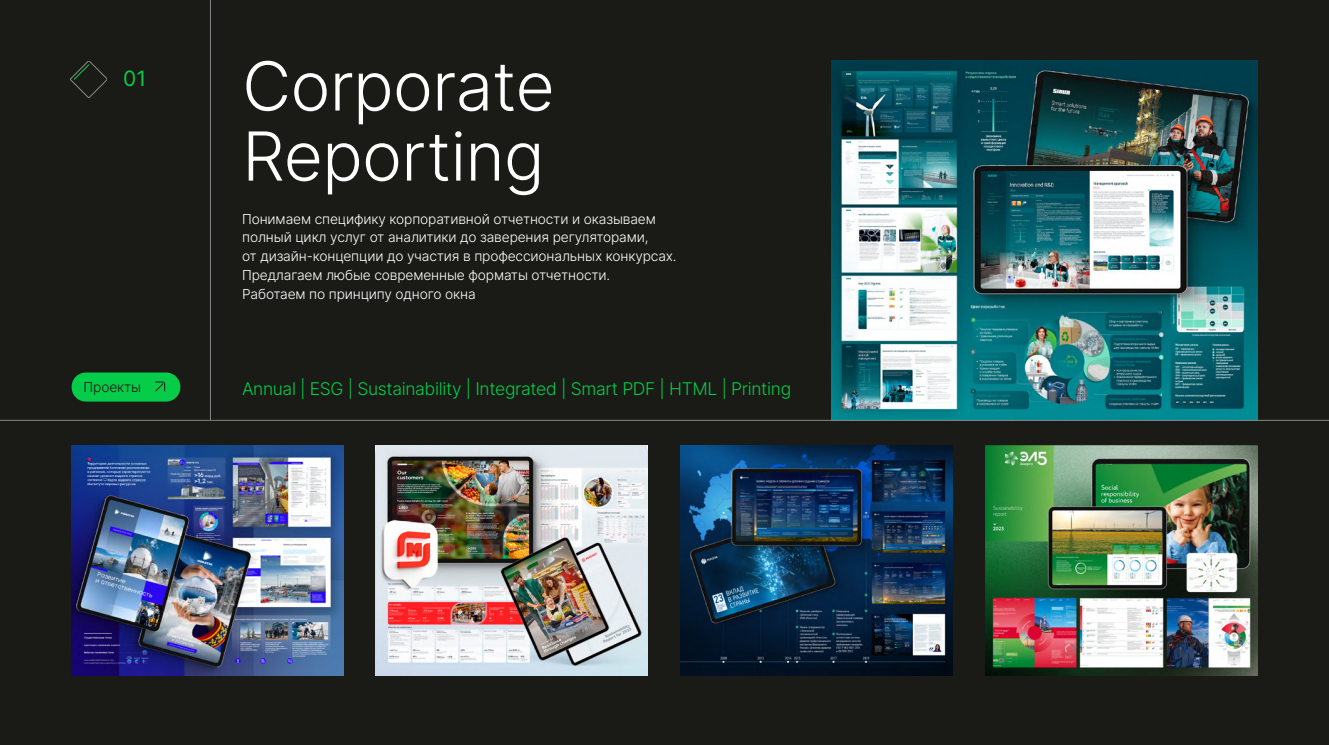
<style>
.page{position:relative;width:1329px;height:745px;background:#fff}
.page>*{position:absolute;margin:0;border:0;box-sizing:border-box;transform-origin:0 0}
.t1{font:300 67.5px/70px "Inter";letter-spacing:-.01em;color:#fff}
.t2{font:21.12px "Inter";color:#05cc49}
.t3{font:300 17.5px "Inter";letter-spacing:-.02em;color:#05cc49}
.t4{font:300 13.75px/18.8px "Inter";letter-spacing:-.01em;color:#fff}
.t5{font:300 13.75px "Inter";letter-spacing:-.01em;color:#1a1b16}
</style>
<div class="page">
<div style="left:0;top:0;width:1329px;height:744px;background:#1a1b16"></div>
<svg style="left:71px;top:61px;width:36px;height:36px"></svg>
<img style="left:831px;top:60px;width:427px;height:360px">
<img style="left:72px;top:445px;width:272px;height:230px">
<img style="left:680px;top:445px;width:272px;height:230px">
<img style="left:985px;top:445px;width:273px;height:230px">
<hr style="left:0;top:420px;width:1329px;height:1px;background:#858585">
<hr style="left:210px;top:0;width:1px;height:420px;background:#858585">
<div style="left:72px;top:372px;width:108px;height:29px;background:#05cc49;border-radius:14px"></div>
<svg style="left:155px;top:381px;width:11px;height:11px"></svg>
<img style="left:376px;top:445px;width:272px;height:230px">
<h2 class="t2" style="left:123px;top:63px;width:24px">01</h2>
<h1 class="t1" style="left:242px;top:50px;width:314px">Corporate<br>Reporting</h1>
<p class="t4" style="left:242px;top:209px;width:436px">Понимаем специфику корпоративной отчетности и оказываем полный цикл услуг от аналитики до заверения регуляторами,<br>от дизайн-концепции до участия в профессиональных конкурсах.<br>Предлагаем любые современные форматы отчетности.<br>Работаем по принципу одного окна</p>
<p class="t5" style="left:84px;top:376px;width:59px">Проекты</p>
<p class="t3" style="left:242px;top:376px;width:550px">Annual | ESG | Sustainability | Integrated | Smart PDF | HTML | Printing</p>
</div>
